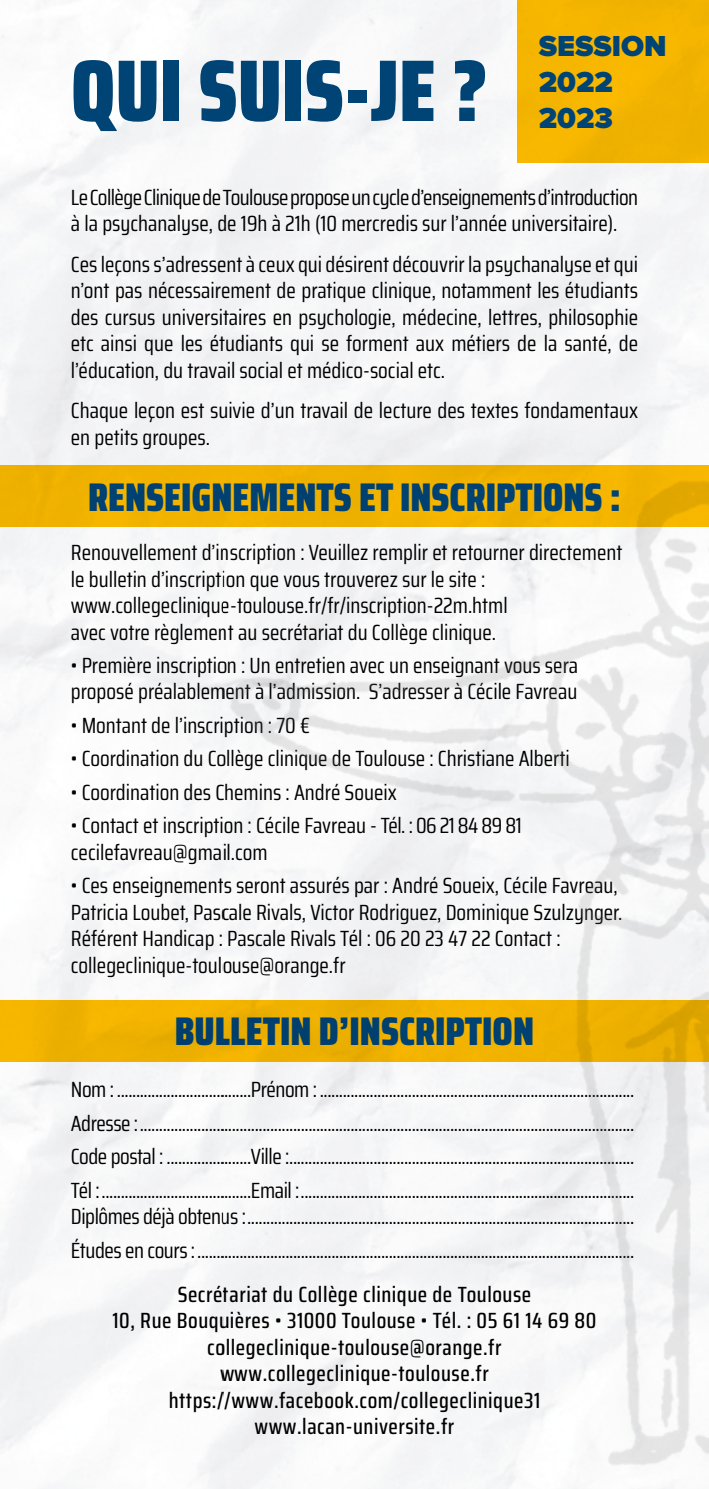
<style>
.page{position:relative;width:709px;height:1489px;background:#fff}
.page>*{position:absolute;margin:0;border:0;box-sizing:border-box;transform-origin:0 0}
.t1{font:900 87.5px "Saira Condensed";color:#004476}
.t2{font:900 40px "Saira Condensed";color:#004476}
.t3{font:900 30px/36px "Proxima Nova";color:#004476}
.t4{font:22px/26.5px "Saira Condensed";color:#000}
.t5{font:22px/33.5px "Saira Condensed";letter-spacing:-.02em;color:#000}
.t6{font:500 22px/26.5px "Saira Condensed";letter-spacing:.025em;color:#000;text-align:center}
.t7{font:22px/26.5px "Saira Condensed";letter-spacing:-.025em;color:#000}
</style>
<div class="page">
<div style="left:0;top:0;width:709px;height:1488px;background:#f6f6f7"></div>
<div style="left:517px;top:0;width:192px;height:163px;background:#fbba00"></div>
<img style="left:223px;top:527px;width:486px;height:961px">
<div style="left:0;top:465px;width:709px;height:62px;background:#f1b300"></div>
<svg style="left:0;top:999px;width:709px;height:62px;background:#eeb103"></svg>
<h1 class="t1" style="left:71px;top:23px;width:418px">QUI SUIS-JE ?</h1>
<h3 class="t3" style="left:539px;top:29px;width:129px">SESSION<br>2022</h3>
<h3 class="t3" style="left:539px;top:101px;width:76px">2023</h3>
<p class="t7" style="left:71px;top:183px;width:568px">Le Collège Clinique de Toulouse propose un cycle d’enseignements d’introduction à la psychanalyse, de 19h à 21h (10 mercredis sur l’année universitaire).</p>
<p class="t4" style="left:71px;top:250px;width:568px;text-align:justify">Ces leçons s’adressent à ceux qui désirent découvrir la psychanalyse et qui n’ont pas nécessairement de pratique clinique, notamment les étudiants des cursus universitaires en psychologie, médecine, lettres, philosophie etc ainsi que les étudiants qui se forment aux métiers de la santé, de l’éducation, du travail social et médico-social etc.</p>
<p class="t4" style="left:71px;top:397px;width:568px">Chaque leçon est suivie d’un travail de lecture des textes fondamentaux en petits groupes.</p>
<h2 class="t2" style="left:88px;top:466px;width:534px">RENSEIGNEMENTS ET INSCRIPTIONS :</h2>
<p class="t4" style="left:71px;top:539px;width:553px">Renouvellement d’inscription : Veuillez remplir et retourner directement le bulletin d’inscription que vous trouverez sur le site : www.collegeclinique-toulouse.fr/fr/inscription-22m.html<br>avec votre règlement au secrétariat du Collège clinique.</p>
<p class="t4" style="left:71px;top:651px;width:508px">• Première inscription : Un entretien avec un enseignant vous sera proposé préalablement à l’admission. S’adresser à Cécile Favreau</p>
<p class="t4" style="left:71px;top:711px;width:240px">• Montant de l’inscription : 70 €</p>
<p class="t4" style="left:71px;top:745px;width:500px">• Coordination du Collège clinique de Toulouse : Christiane Alberti</p>
<p class="t4" style="left:71px;top:778px;width:327px">• Coordination des Chemins : André Soueix</p>
<p class="t4" style="left:71px;top:812px;width:452px">• Contact et inscription : Cécile Favreau - Tél. : 06 21 84 89 81 cecilefavreau@gmail.com</p>
<p class="t4" style="left:71px;top:872px;width:553px">• Ces enseignements seront assurés par : André Soueix, Cécile Favreau, Patricia Loubet, Pascale Rivals, Victor Rodriguez, Dominique Szulzynger.<br>Référent Handicap : Pascale Rivals Tél : 06 20 23 47 22 Contact : collegeclinique-toulouse@orange.fr</p>
<h2 class="t2" style="left:175px;top:1000px;width:360px">BULLETIN D’INSCRIPTION</h2>
<p class="t4" style="left:71px;top:1072px;width:565px;line-height:33.5px;text-align:justify">Nom : ...................................Prénom : ..................................................................................<br>Adresse :.................................................................................................................................<br>Code postal : ......................Ville :..........................................................................................<br>Tél :.......................................Email :.......................................................................................</p>
<p class="t5" style="left:71px;top:1199px;width:565px">Diplômes déjà obtenus :.....................................................................................................<br>Études en cours :..................................................................................................................</p>
<p class="t6" style="left:112px;top:1280px;width:485px">Secrétariat du Collège clinique de Toulouse<br>10, Rue Bouquières • 31000 Toulouse • Tél. : 05 61 14 69 80 collegeclinique-toulouse@orange.fr www.collegeclinique-toulouse.fr https://www.facebook.com/collegeclinique31 www.lacan-universite.fr</p>
</div>
